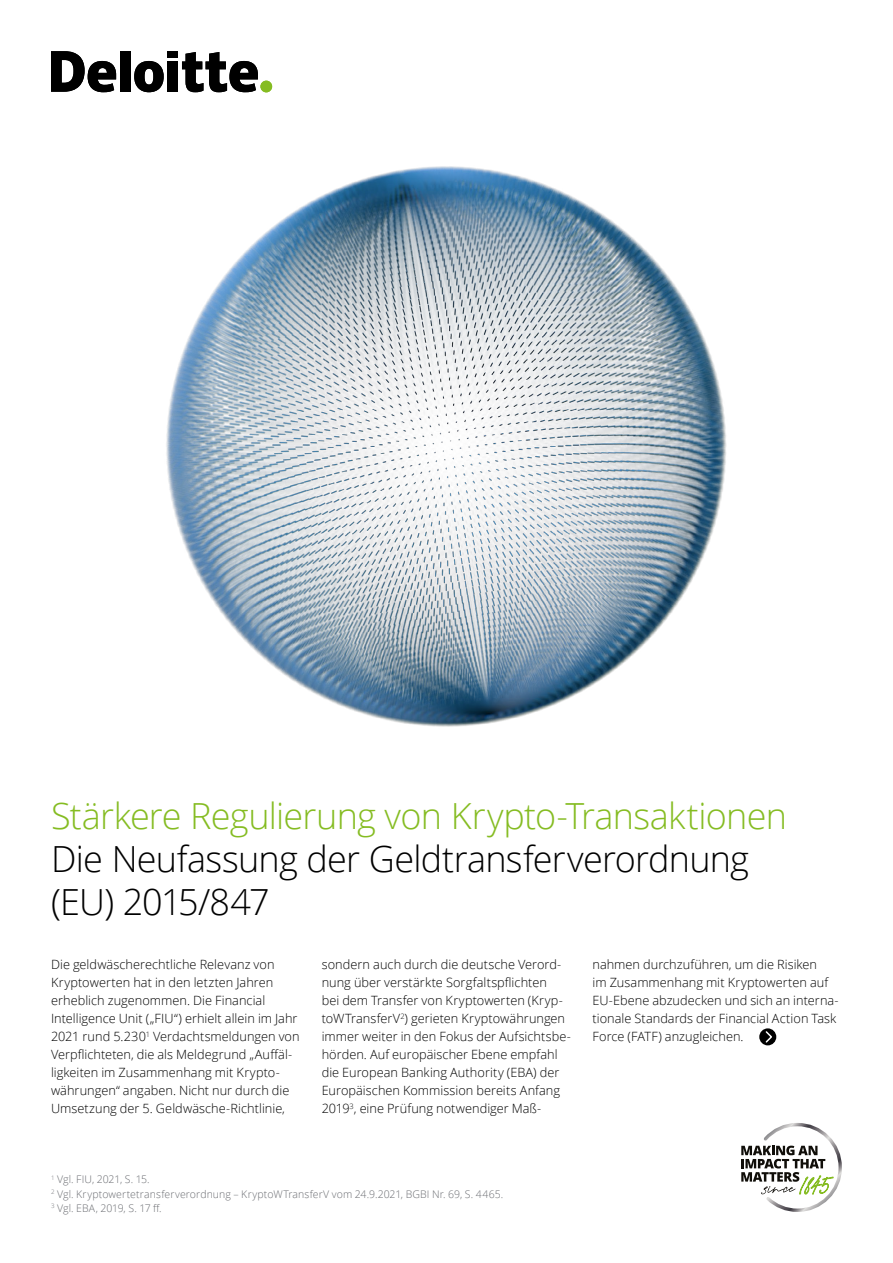
<style>
.page{position:relative;width:893px;height:1263px;background:#fff}
.page>*{position:absolute;margin:0;border:0;box-sizing:border-box;transform-origin:0 0}
.t1{font:300 36px/43.2px "Open Sans";letter-spacing:-.02em;color:#000}
.t2{font:300 36px "Open Sans";letter-spacing:-.02em;color:#85bc22}
.t3{font:300 12.75px/18px "Open Sans";color:#000}
.t4{font:300 10.5px/14.2px "Open Sans";letter-spacing:.01em;color:#6a6c71}
</style>
<div class="page">
<div style="left:260px;top:81px;width:12px;height:11px;background:#85bc22;border-radius:50%"></div>
<div style="left:120px;top:51px;width:10px;height:41px;background:#000"></div>
<svg style="left:134px;top:61px;width:30px;height:31px"></svg>
<div style="left:168px;top:61px;width:10px;height:31px;background:#000"></div>
<div style="left:168px;top:51px;width:10px;height:7px;background:#000"></div>
<svg style="left:182px;top:52px;width:76px;height:40px"></svg>
<svg style="left:51px;top:51px;width:65px;height:41px"></svg>
<svg style="left:741px;top:1123px;width:101px;height:89px"></svg>
<svg style="left:759px;top:1028px;width:17px;height:17px"></svg>
<svg style="left:764px;top:1030px;width:9px;height:14px"></svg>
<img style="left:166px;top:166px;width:561px;height:561px">
<h1 class="t2" style="left:51px;top:791px;width:737px">Stärkere Regulierung von Krypto-Transaktionen</h1>
<h1 class="t1" style="left:51px;top:836px;width:699px">Die Neufassung der Geldtransferverordnung (EU) 2015/847</h1>
<p class="t3" style="left:51px;top:955px;width:250px">Die geldwäscherechtliche Relevanz von Kryptowerten hat in den letzten Jahren erheblich zugenommen. Die Financial Intelligence Unit („FIU“) erhielt allein im Jahr 2021 rund 5.230<sup>1</sup> Verdachtsmeldungen von Verpflichteten, die als Meldegrund „Auffäl&shy;ligkeiten im Zusammenhang mit Krypto&shy;währungen“ angaben. Nicht nur durch die Umsetzung der 5. Geldwäsche-Richtlinie,</p>
<p class="t3" style="left:322px;top:955px;width:251px">sondern auch durch die deutsche Verord&shy;nung über verstärkte Sorgfaltspflichten<br>bei dem Transfer von Kryptowerten (Kryp&shy;toWTransferV<sup>2</sup>) gerieten Kryptowährungen immer weiter in den Fokus der Aufsichtsbe&shy;hörden. Auf europäischer Ebene empfahl die European Banking Authority (EBA) der Europäischen Kommission bereits Anfang 2019<sup>3</sup>, eine Prüfung notwendiger Maß-</p>
<p class="t3" style="left:592px;top:955px;width:248px">nahmen durchzuführen, um die Risiken<br>im Zusammenhang mit Kryptowerten auf EU-Ebene abzudecken und sich an interna&shy;tionale Standards der Financial Action Task Force (FATF) anzugleichen.</p>
<p class="t4" style="left:51px;top:1172px;width:454px"><sup>1</sup> Vgl. FIU, 2021, S. 15.<br><sup>2</sup> Vgl. Kryptowertetransferverordnung – KryptoWTransferV vom 24.9.2021, BGBI Nr. 69, S. 4465.<br><sup>3</sup> Vgl. EBA, 2019, S. 17 ff.</p>
</div>
